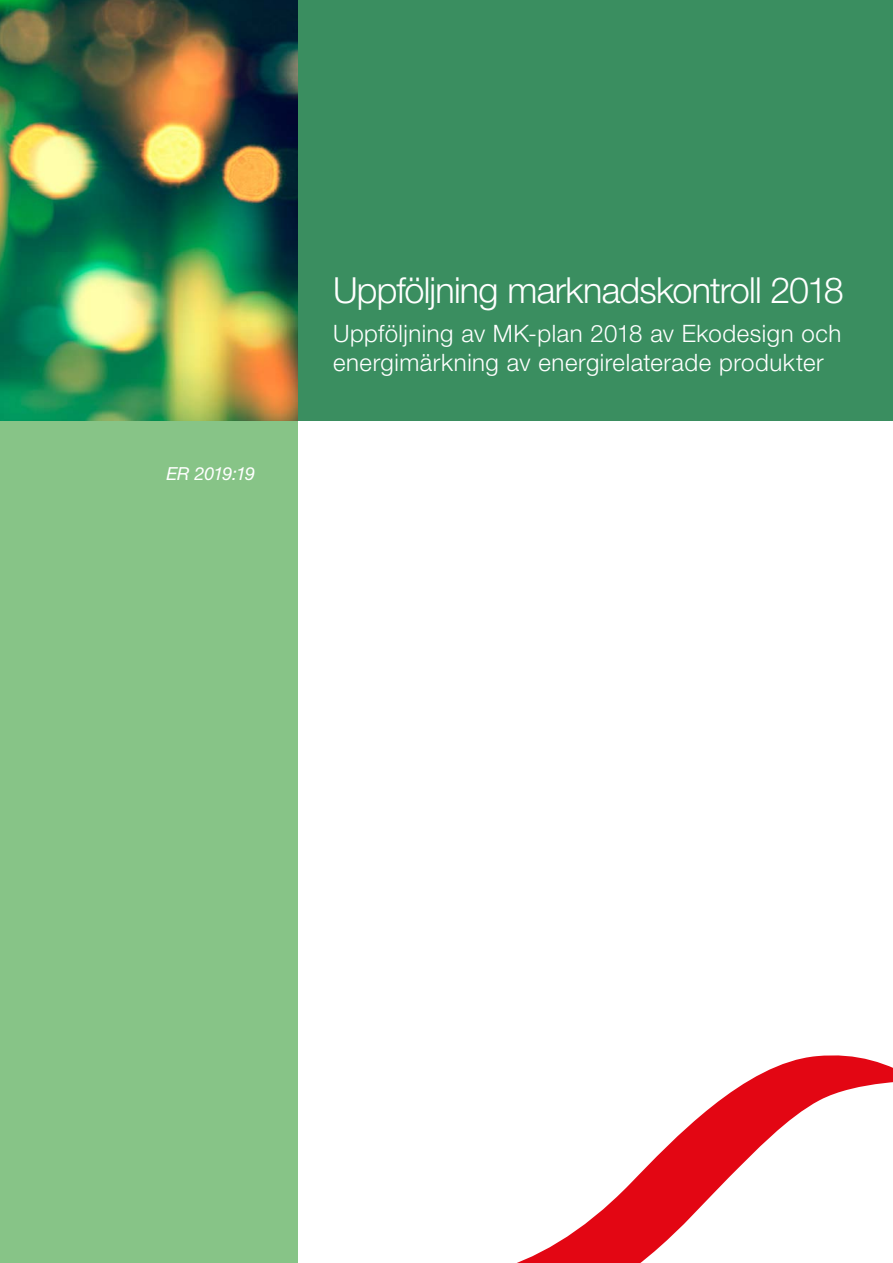
<style>
.page{position:relative;width:893px;height:1263px;background:#fff}
.page>*{position:absolute;margin:0;border:0;box-sizing:border-box;transform-origin:0 0}
.t1{font:300 36px "Helvetica Neue LT Std";letter-spacing:-.02em;color:#fff}
.t2{font:300 24px/29.2px "Helvetica Neue LT Std";letter-spacing:.02em;color:#fff}
.t3{font:italic 18px "Helvetica Neue LT Std";letter-spacing:-.045em;color:#fff}
</style>
<div class="page">
<div style="left:0;top:421px;width:298px;height:842px;background:#87c487"></div>
<svg style="left:517px;top:1055px;width:376px;height:208px"></svg>
<div style="left:298px;top:0;width:595px;height:421px;background:#3a8e60"></div>
<img style="left:0;top:0;width:298px;height:421px">
<p class="t3" style="left:167px;top:462px;width:90px">ER 2019:19</p>
<h1 class="t1" style="left:333px;top:269px;width:512px">Uppföljning marknadskontroll 2018</h1>
<p class="t2" style="left:333px;top:318px;width:510px">Uppföljning av MK-plan 2018 av Ekodesign och energimärkning av energirelaterade produkter</p>
</div>
